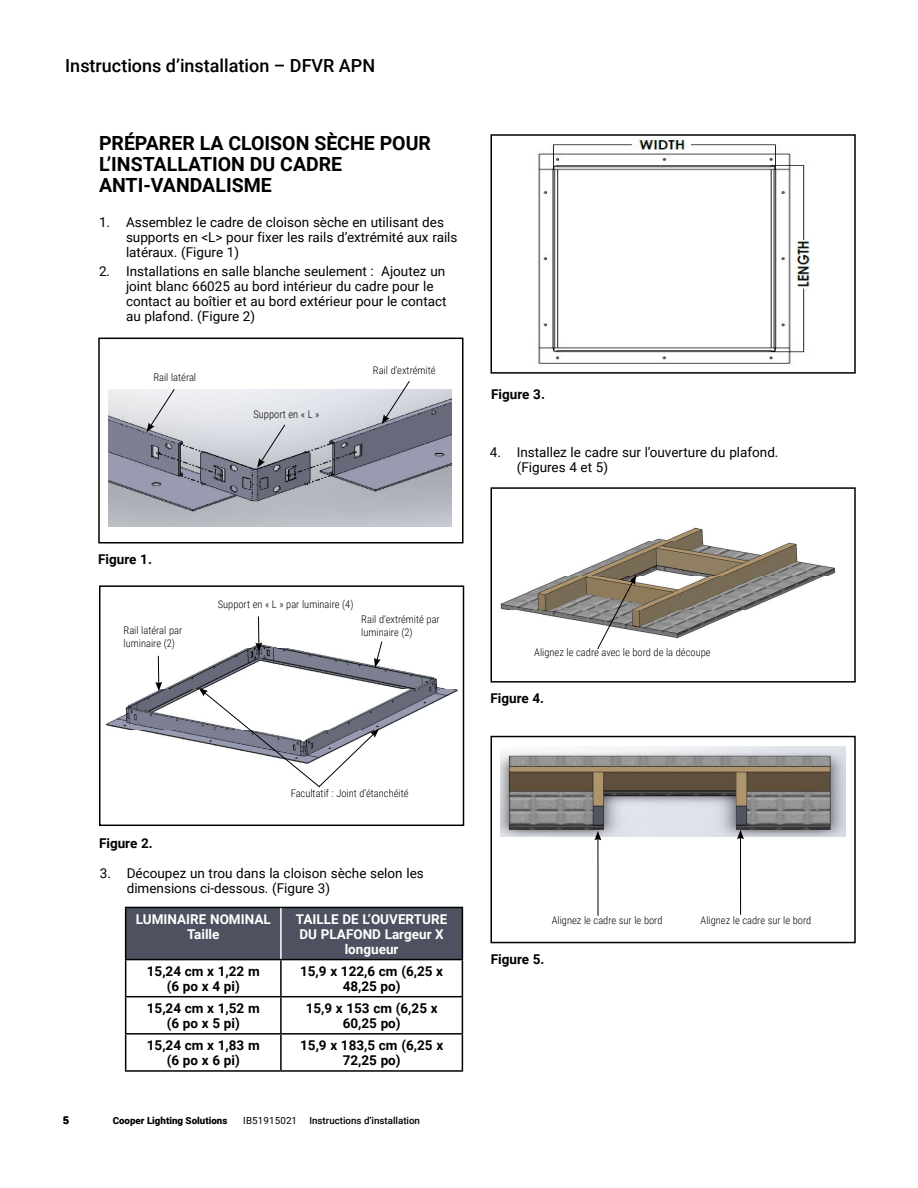
<style>
.page{position:relative;width:918px;height:1188px;background:#fff}
.page>*{position:absolute;margin:0;border:0;box-sizing:border-box;transform-origin:0 0}
.t1{font:700 19.5px/21px "Roboto";color:#000}
.t2{font:500 18px "Roboto";color:#000}
.t3{font:13.5px/15px "Roboto";color:#000}
.t4{font:700 13.5px/15px "Roboto";color:#000;text-align:center}
.t5{font:700 13.5px/15px "Roboto";color:#fff;text-align:center}
.t6{font:300 10.5px "Roboto Condensed";color:#000}
.t7{font:700 10.5px "Univers LT Std";color:#000}
.t8{font:500 9.75px "Roboto";color:#000}
.t9{font:900 9.75px "Roboto";color:#000}
.t10{font:9.75px "Roboto";letter-spacing:.015em;color:#000}
</style>
<div class="page">
<div style="left:490px;top:134px;width:366px;height:240px;border:2px solid #000"></div>
<img style="left:538px;top:138px;width:272px;height:226px">
<img style="left:108px;top:390px;width:343px;height:136px">
<div style="left:98px;top:338px;width:366px;height:205px;border:2px solid #000"></div>
<svg style="left:147px;top:389px;width:28px;height:43px"></svg>
<svg style="left:382px;top:381px;width:28px;height:43px"></svg>
<svg style="left:257px;top:424px;width:29px;height:44px"></svg>
<img style="left:500px;top:527px;width:336px;height:112px">
<div style="left:490px;top:487px;width:366px;height:196px;border:2px solid #000"></div>
<svg style="left:597px;top:575px;width:39px;height:75px"></svg>
<img style="left:501px;top:746px;width:345px;height:90px">
<div style="left:490px;top:736px;width:366px;height:207px;border:2px solid #000"></div>
<hr style="left:598px;top:838px;width:1px;height:78px;background:#000">
<svg style="left:594px;top:831px;width:7px;height:9px"></svg>
<hr style="left:740px;top:837px;width:1px;height:78px;background:#000">
<svg style="left:737px;top:830px;width:7px;height:9px"></svg>
<div style="left:126px;top:908px;width:336px;height:51px;background:#4e5160"></div>
<hr style="left:125px;top:960px;width:1px;height:36px;background:#000">
<hr style="left:280px;top:960px;width:2px;height:36px;background:#000">
<hr style="left:462px;top:960px;width:1px;height:36px;background:#000">
<hr style="left:125px;top:996px;width:156px;height:1px;background:#000">
<hr style="left:125px;top:997px;width:1px;height:36px;background:#000">
<hr style="left:281px;top:996px;width:182px;height:1px;background:#000">
<hr style="left:280px;top:997px;width:2px;height:36px;background:#000">
<hr style="left:462px;top:997px;width:1px;height:36px;background:#000">
<hr style="left:125px;top:1033px;width:156px;height:2px;background:#000">
<hr style="left:125px;top:1035px;width:1px;height:35px;background:#000">
<hr style="left:281px;top:1033px;width:182px;height:2px;background:#000">
<hr style="left:280px;top:1035px;width:2px;height:35px;background:#000">
<hr style="left:462px;top:1035px;width:1px;height:35px;background:#000">
<hr style="left:125px;top:1070px;width:156px;height:2px;background:#000">
<hr style="left:281px;top:1070px;width:182px;height:2px;background:#000">
<hr style="left:125px;top:907px;width:156px;height:1px;background:#000">
<hr style="left:125px;top:908px;width:1px;height:51px;background:#000">
<hr style="left:281px;top:907px;width:182px;height:1px;background:#000">
<hr style="left:462px;top:908px;width:1px;height:51px;background:#000">
<hr style="left:125px;top:959px;width:156px;height:1px;background:#000">
<hr style="left:281px;top:959px;width:182px;height:1px;background:#000">
<hr style="left:280px;top:908px;width:2px;height:51px;background:#fff">
<img style="left:105px;top:642px;width:353px;height:101px">
<div style="left:99px;top:585px;width:365px;height:241px;border:2px solid #000"></div>
<svg style="left:374px;top:641px;width:9px;height:27px"></svg>
<svg style="left:155px;top:656px;width:7px;height:35px"></svg>
<svg style="left:255px;top:616px;width:7px;height:36px"></svg>
<svg style="left:199px;top:688px;width:180px;height:100px"></svg>
<h2 class="t2" style="left:65px;top:53px;width:311px">Instructions d’installation – DFVR APN</h2>
<h1 class="t1" style="left:99px;top:131px;width:334px">PRÉPARER LA CLOISON SÈCHE POUR<br>L’INSTALLATION DU CADRE<br>ANTI-VANDALISME</h1>
<p class="t3" style="left:126px;top:214px;width:333px;text-indent:-27px">1. Assemblez le cadre de cloison sèche en utilisant des supports en &lt;L&gt; pour fixer les rails d’extrémité aux rails latéraux. (Figure 1)</p>
<p class="t3" style="left:126px;top:263px;width:322px;text-indent:-27px">2. Installations en salle blanche seulement : Ajoutez un joint blanc 66025 au bord intérieur du cadre pour le contact au boîtier et au bord extérieur pour le contact au plafond. (Figure 2)</p>
<p class="t6" style="left:153px;top:370px;width:44px">Rail latéral</p>
<p class="t6" style="left:254px;top:407px;width:67px">Support en « L »</p>
<p class="t6" style="left:373px;top:363px;width:64px">Rail d’extrémité</p>
<p class="t4" style="left:98px;top:551px;width:55px">Figure 1.</p>
<p class="t6" style="left:218px;top:597px;width:137px">Support en « L » par luminaire (4)</p>
<p class="t6" style="left:361px;top:612px;width:80px">Rail d’extrémité par</p>
<p class="t6" style="left:124px;top:623px;width:60px">Rail latéral par</p>
<p class="t6" style="left:361px;top:625px;width:53px">luminaire (2)</p>
<p class="t6" style="left:124px;top:636px;width:53px">luminaire (2)</p>
<p class="t4" style="left:99px;top:835px;width:55px">Figure 2.</p>
<p class="t6" style="left:291px;top:786px;width:119px">Facultatif : Joint d’étanchéité</p>
<p class="t3" style="left:127px;top:866px;width:299px;text-indent:-27px">3. Découpez un trou dans la cloison sèche selon les dimensions ci-dessous. (Figure 3)</p>
<p class="t4" style="left:491px;top:386px;width:55px">Figure 3.</p>
<p class="t3" style="left:517px;top:444px;width:263px;text-indent:-27px">4. Installez le cadre sur l’ouverture du plafond. (Figures 4 et 5)</p>
<p class="t6" style="left:534px;top:645px;width:178px">Alignez le cadre avec le bord de la découpe</p>
<p class="t4" style="left:490px;top:691px;width:55px">Figure 4.</p>
<p class="t5" style="left:296px;top:911px;width:153px">TAILLE DE L’OUVERTURE<br>DU PLAFOND Largeur X longueur</p>
<p class="t5" style="left:136px;top:911px;width:137px">LUMINAIRE NOMINAL</p>
<p class="t6" style="left:552px;top:913px;width:112px">Alignez le cadre sur le bord</p>
<p class="t6" style="left:701px;top:913px;width:112px">Alignez le cadre sur le bord</p>
<p class="t5" style="left:187px;top:926px;width:34px">Taille</p>
<p class="t4" style="left:491px;top:951px;width:55px">Figure 5.</p>
<p class="t4" style="left:147px;top:963px;width:114px">15,24 cm x 1,22 m (6 po x 4 pi)</p>
<p class="t4" style="left:300px;top:963px;width:145px">15,9 x 122,6 cm (6,25 x<br>48,25 po)</p>
<p class="t4" style="left:147px;top:1000px;width:114px">15,24 cm x 1,52 m (6 po x 5 pi)</p>
<p class="t4" style="left:306px;top:1000px;width:133px">15,9 x 153 cm (6,25 x<br>60,25 po)</p>
<p class="t4" style="left:147px;top:1037px;width:114px">15,24 cm x 1,83 m (6 po x 6 pi)</p>
<p class="t4" style="left:300px;top:1037px;width:145px">15,9 x 183,5 cm (6,25 x<br>72,25 po)</p>
<p class="t7" style="left:63px;top:1114px;width:7px">5</p>
<p class="t9" style="left:113px;top:1114px;width:116px">Cooper Lighting Solutions</p>
<p class="t10" style="left:243px;top:1114px;width:55px">IB51915021</p>
<p class="t8" style="left:309px;top:1114px;width:112px">Instructions d’installation</p>
</div>
